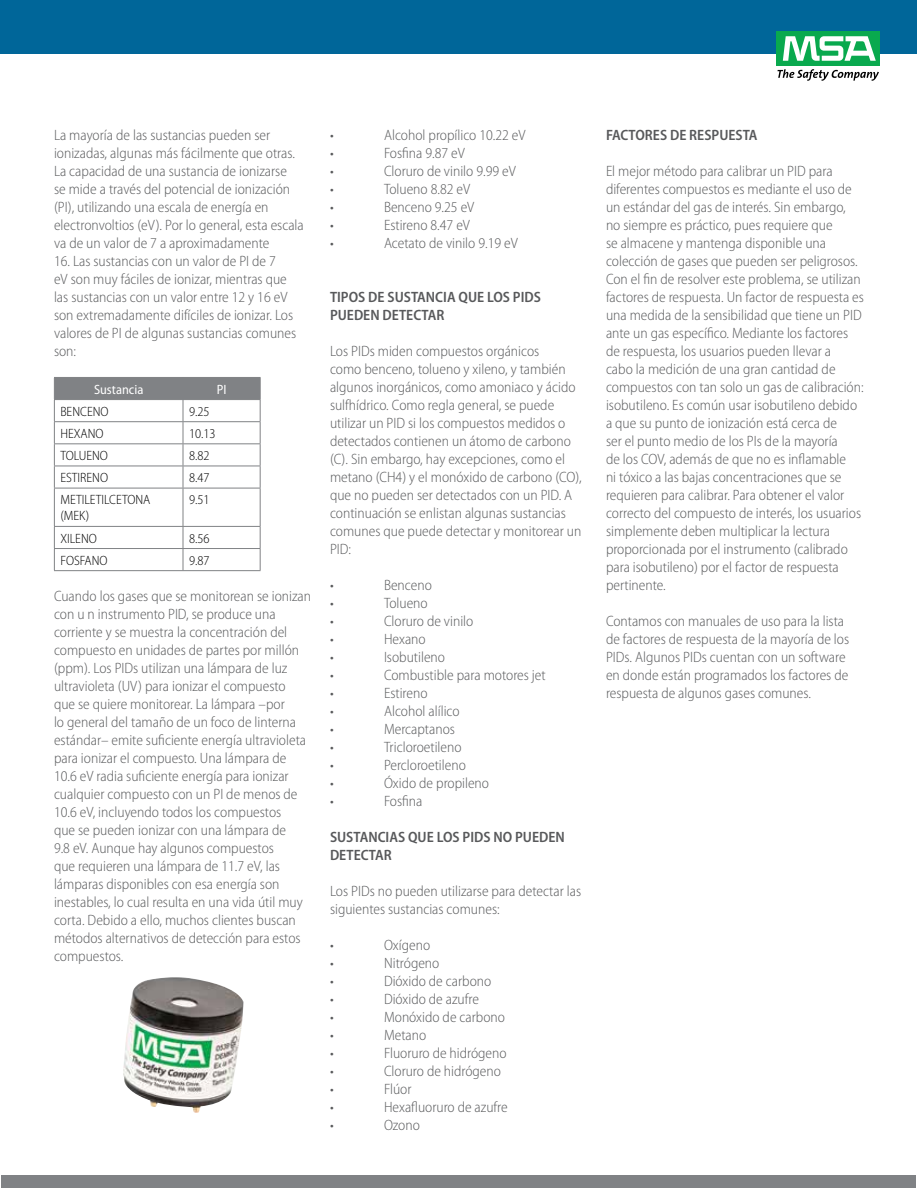
<style>
.page{position:relative;width:918px;height:1188px;background:#fff}
.page>*{position:absolute;margin:0;border:0;box-sizing:border-box;transform-origin:0 0}
.t1{font:300 semi-condensed 15px/18px "Myriad Pro";color:#58595b}
.t2{font:600 semi-condensed 15px/18px "Myriad Pro";color:#58595b}
.t3{font:300 semi-condensed 13.5px/16.2px "Myriad Pro";color:#000}
.t4{font:semi-condensed 13.5px "Myriad Pro";color:#fff}
</style>
<div class="page">
<div style="left:1px;top:1px;width:916px;height:53px;background:#069"></div>
<svg style="left:54px;top:377px;width:207px;height:111px"></svg>
<hr style="left:54px;top:488px;width:129px;height:1px;background:#808285">
<hr style="left:54px;top:488px;width:1px;height:38px;background:#808285">
<hr style="left:183px;top:488px;width:78px;height:1px;background:#808285">
<hr style="left:183px;top:488px;width:1px;height:38px;background:#808285">
<hr style="left:260px;top:488px;width:1px;height:38px;background:#808285">
<hr style="left:54px;top:526px;width:129px;height:1px;background:#808285">
<hr style="left:183px;top:526px;width:78px;height:1px;background:#808285">
<hr style="left:54px;top:548px;width:129px;height:1px;background:#808285">
<svg style="left:54px;top:527px;width:1px;height:43px"></svg>
<hr style="left:183px;top:548px;width:78px;height:1px;background:#808285">
<svg style="left:183px;top:527px;width:1px;height:43px"></svg>
<svg style="left:260px;top:527px;width:1px;height:43px"></svg>
<hr style="left:54px;top:570px;width:129px;height:1px;background:#808285">
<hr style="left:183px;top:570px;width:78px;height:1px;background:#808285">
<img style="left:123px;top:977px;width:121px;height:136px">
<svg style="left:777px;top:69px;width:102px;height:12px"></svg>
<div style="left:776px;top:31px;width:104px;height:35px;background:#09a94e"></div>
<svg style="left:783px;top:36px;width:93px;height:25px"></svg>
<div style="left:2px;top:1175px;width:914px;height:13px;background:#808285"></div>
<p class="t1" style="left:54px;top:126px;width:251px">La mayoría de las sustancias pueden ser ionizadas, algunas más fácilmente que otras.<br>La capacidad de una sustancia de ionizarse<br>se mide a través del potencial de ionización (PI), utilizando una escala de energía en electronvoltios (eV). Por lo general, esta escala va de un valor de 7 a aproximadamente</p>
<p class="t1" style="left:54px;top:252px;width:244px">16. Las sustancias con un valor de PI de 7<br>eV son muy fáciles de ionizar, mientras que las sustancias con un valor entre 12 y 16 eV son extremadamente difíciles de ionizar. Los valores de PI de algunas sustancias comunes son:</p>
<p class="t4" style="left:94px;top:381px;width:51px">Sustancia</p>
<p class="t4" style="left:217px;top:381px;width:11px">PI</p>
<p class="t3" style="left:60px;top:403px;width:50px">BENCENO</p>
<p class="t3" style="left:189px;top:403px;width:22px">9.25</p>
<p class="t3" style="left:60px;top:425px;width:45px">HEXANO</p>
<p class="t3" style="left:189px;top:425px;width:28px">10.13</p>
<p class="t3" style="left:60px;top:447px;width:49px">TOLUENO</p>
<p class="t3" style="left:189px;top:447px;width:22px">8.82</p>
<p class="t3" style="left:60px;top:469px;width:49px">ESTIRENO</p>
<p class="t3" style="left:189px;top:469px;width:22px">8.47</p>
<p class="t3" style="left:60px;top:492px;width:92px">METILETILCETONA (MEK)</p>
<p class="t3" style="left:189px;top:492px;width:22px">9.51</p>
<p class="t3" style="left:60px;top:530px;width:38px">XILENO</p>
<p class="t3" style="left:189px;top:530px;width:22px">8.56</p>
<p class="t3" style="left:60px;top:552px;width:49px">FOSFANO</p>
<p class="t3" style="left:189px;top:552px;width:22px">9.87</p>
<p class="t1" style="left:54px;top:587px;width:259px">Cuando los gases que se monitorean se ionizan con u n instrumento PID, se produce una corriente y se muestra la concentración del compuesto en unidades de partes por millón (ppm). Los PIDs utilizan una lámpara de luz ultravioleta (UV) para ionizar el compuesto<br>que se quiere monitorear. La lámpara –por<br>lo general del tamaño de un foco de linterna estándar– emite suficiente energía ultravioleta para ionizar el compuesto. Una lámpara de 10.6 eV radia suficiente energía para ionizar cualquier compuesto con un PI de menos de 10.6 eV, incluyendo todos los compuestos<br>que se pueden ionizar con una lámpara de<br>9.8 eV. Aunque hay algunos compuestos<br>que requieren una lámpara de 11.7 eV, las lámparas disponibles con esa energía son inestables, lo cual resulta en una vida útil muy corta. Debido a ello, muchos clientes buscan métodos alternativos de detección para estos compuestos.</p>
<p class="t1" style="left:330px;top:126px;width:5px">•</p>
<p class="t1" style="left:384px;top:126px;width:143px">Alcohol propílico 10.22 eV</p>
<p class="t1" style="left:330px;top:144px;width:5px">•</p>
<p class="t1" style="left:384px;top:144px;width:82px">Fosfina 9.87 eV</p>
<p class="t1" style="left:330px;top:162px;width:5px">•</p>
<p class="t1" style="left:384px;top:162px;width:133px">Cloruro de vinilo 9.99 eV</p>
<p class="t1" style="left:330px;top:180px;width:5px">•</p>
<p class="t1" style="left:384px;top:180px;width:88px">Tolueno 8.82 eV</p>
<p class="t1" style="left:330px;top:198px;width:5px">•</p>
<p class="t1" style="left:384px;top:198px;width:92px">Benceno 9.25 eV</p>
<p class="t1" style="left:330px;top:216px;width:5px">•</p>
<p class="t1" style="left:384px;top:216px;width:88px">Estireno 8.47 eV</p>
<p class="t1" style="left:330px;top:234px;width:5px">•</p>
<p class="t1" style="left:384px;top:234px;width:136px">Acetato de vinilo 9.19 eV</p>
<p class="t2" style="left:330px;top:288px;width:213px">TIPOS DE SUSTANCIA QUE LOS PIDS<br>PUEDEN DETECTAR</p>
<p class="t1" style="left:330px;top:342px;width:253px">Los PIDs miden compuestos orgánicos<br>como benceno, tolueno y xileno, y también algunos inorgánicos, como amoniaco y ácido sulfhídrico. Como regla general, se puede utilizar un PID si los compuestos medidos o detectados contienen un átomo de carbono (C). Sin embargo, hay excepciones, como el metano (CH4) y el monóxido de carbono (CO), que no pueden ser detectados con un PID. A continuación se enlistan algunas sustancias comunes que puede detectar y monitorear un PID:</p>
<p class="t1" style="left:330px;top:576px;width:5px">•</p>
<p class="t1" style="left:384px;top:576px;width:49px">Benceno</p>
<p class="t1" style="left:330px;top:594px;width:5px">•</p>
<p class="t1" style="left:384px;top:594px;width:45px">Tolueno</p>
<p class="t1" style="left:330px;top:612px;width:5px">•</p>
<p class="t1" style="left:384px;top:612px;width:91px">Cloruro de vinilo</p>
<p class="t1" style="left:330px;top:630px;width:5px">•</p>
<p class="t1" style="left:384px;top:630px;width:43px">Hexano</p>
<p class="t1" style="left:330px;top:648px;width:5px">•</p>
<p class="t1" style="left:384px;top:648px;width:63px">Isobutileno</p>
<p class="t1" style="left:330px;top:666px;width:5px">•</p>
<p class="t1" style="left:384px;top:666px;width:163px">Combustible para motores jet</p>
<p class="t1" style="left:330px;top:684px;width:5px">•</p>
<p class="t1" style="left:384px;top:684px;width:45px">Estireno</p>
<p class="t1" style="left:330px;top:702px;width:5px">•</p>
<p class="t1" style="left:384px;top:702px;width:77px">Alcohol alílico</p>
<p class="t1" style="left:330px;top:720px;width:5px">•</p>
<p class="t1" style="left:384px;top:720px;width:73px">Mercaptanos</p>
<p class="t1" style="left:330px;top:738px;width:5px">•</p>
<p class="t1" style="left:384px;top:738px;width:79px">Tricloroetileno</p>
<p class="t1" style="left:330px;top:756px;width:5px">•</p>
<p class="t1" style="left:384px;top:756px;width:83px">Percloroetileno</p>
<p class="t1" style="left:330px;top:774px;width:5px">•</p>
<p class="t1" style="left:384px;top:774px;width:107px">Óxido de propileno</p>
<p class="t1" style="left:330px;top:792px;width:5px">•</p>
<p class="t1" style="left:384px;top:792px;width:40px">Fosfina</p>
<p class="t2" style="left:330px;top:828px;width:236px">SUSTANCIAS QUE LOS PIDS NO PUEDEN<br>DETECTAR</p>
<p class="t1" style="left:330px;top:882px;width:253px">Los PIDs no pueden utilizarse para detectar las siguientes sustancias comunes:</p>
<p class="t1" style="left:330px;top:936px;width:5px">•</p>
<p class="t1" style="left:384px;top:936px;width:48px">Oxígeno</p>
<p class="t1" style="left:330px;top:954px;width:5px">•</p>
<p class="t1" style="left:384px;top:954px;width:57px">Nitrógeno</p>
<p class="t1" style="left:330px;top:972px;width:5px">•</p>
<p class="t1" style="left:384px;top:972px;width:109px">Dióxido de carbono</p>
<p class="t1" style="left:330px;top:990px;width:5px">•</p>
<p class="t1" style="left:384px;top:990px;width:96px">Dióxido de azufre</p>
<p class="t1" style="left:330px;top:1008px;width:5px">•</p>
<p class="t1" style="left:384px;top:1008px;width:123px">Monóxido de carbono</p>
<p class="t1" style="left:330px;top:1026px;width:5px">•</p>
<p class="t1" style="left:384px;top:1026px;width:44px">Metano</p>
<p class="t1" style="left:330px;top:1044px;width:5px">•</p>
<p class="t1" style="left:384px;top:1044px;width:124px">Fluoruro de hidrógeno</p>
<p class="t1" style="left:330px;top:1062px;width:5px">•</p>
<p class="t1" style="left:384px;top:1062px;width:119px">Cloruro de hidrógeno</p>
<p class="t1" style="left:330px;top:1080px;width:5px">•</p>
<p class="t1" style="left:384px;top:1080px;width:29px">Flúor</p>
<p class="t1" style="left:330px;top:1098px;width:5px">•</p>
<p class="t1" style="left:384px;top:1098px;width:125px">Hexafluoruro de azufre</p>
<p class="t1" style="left:330px;top:1116px;width:5px">•</p>
<p class="t1" style="left:384px;top:1116px;width:37px">Ozono</p>
<p class="t2" style="left:606px;top:126px;width:153px">FACTORES DE RESPUESTA</p>
<p class="t1" style="left:606px;top:162px;width:259px">El mejor método para calibrar un PID para diferentes compuestos es mediante el uso de un estándar del gas de interés. Sin embargo, no siempre es práctico, pues requiere que<br>se almacene y mantenga disponible una colección de gases que pueden ser peligrosos.<br>Con el fin de resolver este problema, se utilizan factores de respuesta. Un factor de respuesta es una medida de la sensibilidad que tiene un PID ante un gas específico. Mediante los factores de respuesta, los usuarios pueden llevar a<br>cabo la medición de una gran cantidad de compuestos con tan solo un gas de calibración: isobutileno. Es común usar isobutileno debido a que su punto de ionización está cerca de<br>ser el punto medio de los PIs de la mayoría<br>de los COV, además de que no es inflamable<br>ni tóxico a las bajas concentraciones que se requieren para calibrar. Para obtener el valor correcto del compuesto de interés, los usuarios simplemente deben multiplicar la lectura proporcionada por el instrumento (calibrado para isobutileno) por el factor de respuesta pertinente.</p>
<p class="t1" style="left:606px;top:612px;width:245px">Contamos con manuales de uso para la lista de factores de respuesta de la mayoría de los PIDs. Algunos PIDs cuentan con un software en donde están programados los factores de respuesta de algunos gases comunes.</p>
</div>
